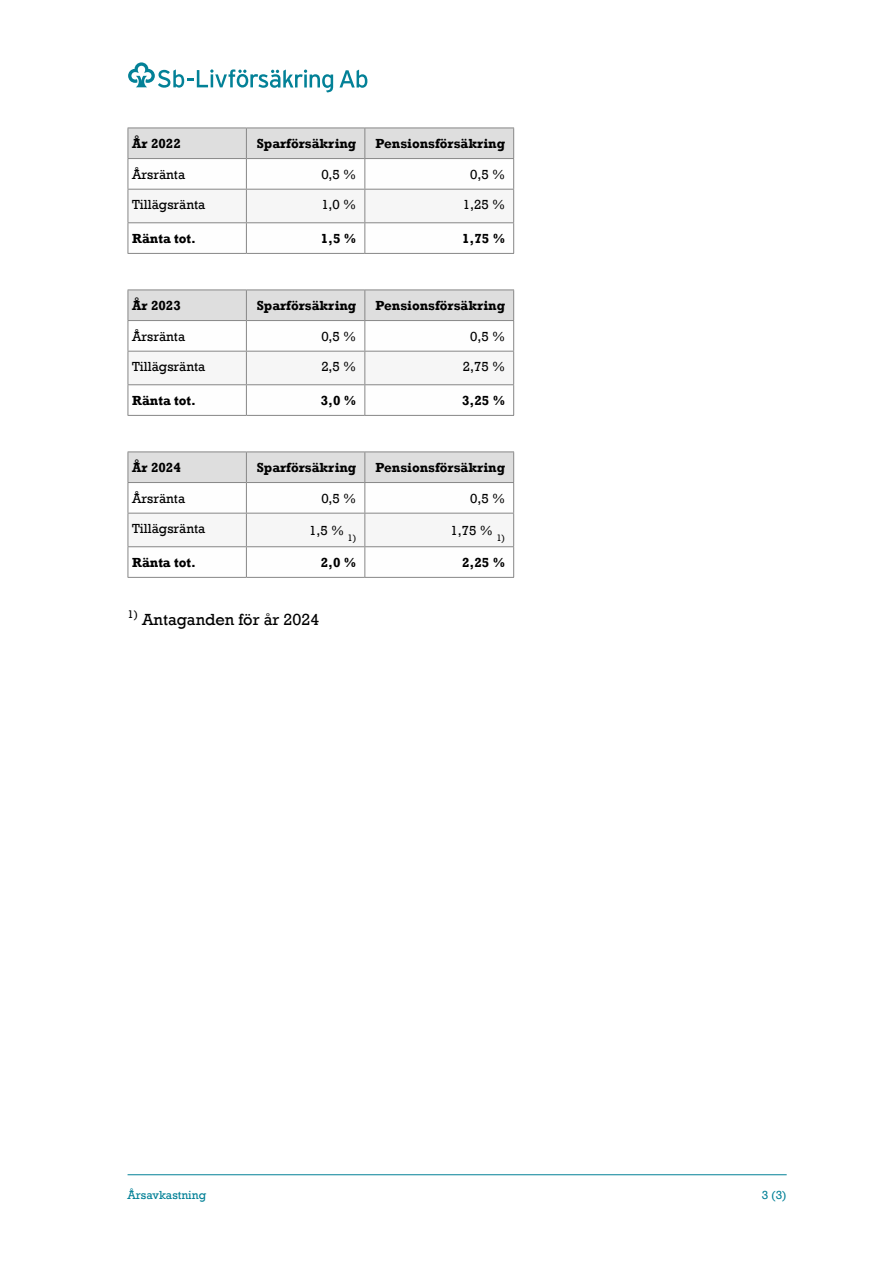
<style>
.page{position:relative;width:893px;height:1263px;background:#fff}
.page>*{position:absolute;margin:0;border:0;box-sizing:border-box;transform-origin:0 0}
.Leipäteksti__Body_Text__ilman_alaväliä{font:16.5px "Rockwell";color:#000}
.Taulukko_data{font:13.5px "Rockwell";color:#000}
.Taulukko_otsikko{font:700 13.5px "Rockwell";color:#000}
.Taulukko_data-2{font:700 13.5px "Rockwell";color:#000}
.t1{font:12px "Rockwell";color:#038197}
</style>
<div class="page">
<svg style="left:340px;top:70px;width:27px;height:18px"></svg>
<svg style="left:128px;top:62px;width:205px;height:30px"></svg>
<svg style="left:129px;top:129px;width:384px;height:124px"></svg>
<hr style="left:246px;top:128px;width:1px;height:30px;background:#878787">
<hr style="left:364px;top:128px;width:1px;height:30px;background:#878787">
<hr style="left:246px;top:159px;width:1px;height:30px;background:#878787">
<hr style="left:364px;top:159px;width:1px;height:30px;background:#878787">
<hr style="left:246px;top:190px;width:1px;height:32px;background:#878787">
<hr style="left:364px;top:190px;width:1px;height:32px;background:#878787">
<hr style="left:128px;top:222px;width:118px;height:1px;background:#878787">
<hr style="left:246px;top:222px;width:119px;height:1px;background:#878787">
<hr style="left:246px;top:223px;width:1px;height:30px;background:#878787">
<hr style="left:365px;top:222px;width:149px;height:1px;background:#878787">
<hr style="left:364px;top:223px;width:1px;height:30px;background:#878787">
<hr style="left:128px;top:189px;width:118px;height:1px;background:#878787">
<hr style="left:246px;top:189px;width:119px;height:1px;background:#878787">
<hr style="left:365px;top:189px;width:149px;height:1px;background:#878787">
<hr style="left:128px;top:159px;width:1px;height:30px;background:#878787">
<hr style="left:513px;top:159px;width:1px;height:30px;background:#878787">
<hr style="left:128px;top:190px;width:1px;height:32px;background:#878787">
<hr style="left:513px;top:190px;width:1px;height:32px;background:#878787">
<hr style="left:128px;top:223px;width:1px;height:30px;background:#878787">
<hr style="left:513px;top:223px;width:1px;height:30px;background:#878787">
<hr style="left:128px;top:253px;width:118px;height:1px;background:#878787">
<hr style="left:246px;top:253px;width:119px;height:1px;background:#878787">
<hr style="left:365px;top:253px;width:149px;height:1px;background:#878787">
<hr style="left:128px;top:128px;width:118px;height:1px;background:#878787">
<hr style="left:128px;top:128px;width:1px;height:30px;background:#878787">
<hr style="left:246px;top:128px;width:119px;height:1px;background:#878787">
<hr style="left:365px;top:128px;width:149px;height:1px;background:#878787">
<hr style="left:513px;top:128px;width:1px;height:30px;background:#878787">
<hr style="left:128px;top:158px;width:118px;height:1px;background:#878787">
<hr style="left:246px;top:158px;width:119px;height:1px;background:#878787">
<hr style="left:365px;top:158px;width:149px;height:1px;background:#878787">
<svg style="left:129px;top:291px;width:384px;height:124px"></svg>
<hr style="left:246px;top:290px;width:1px;height:30px;background:#878787">
<hr style="left:364px;top:290px;width:1px;height:30px;background:#878787">
<hr style="left:246px;top:321px;width:1px;height:30px;background:#878787">
<hr style="left:364px;top:321px;width:1px;height:30px;background:#878787">
<hr style="left:246px;top:351px;width:1px;height:33px;background:#878787">
<hr style="left:364px;top:351px;width:1px;height:33px;background:#878787">
<hr style="left:128px;top:384px;width:118px;height:1px;background:#878787">
<hr style="left:246px;top:384px;width:119px;height:1px;background:#878787">
<hr style="left:246px;top:385px;width:1px;height:30px;background:#878787">
<hr style="left:365px;top:384px;width:149px;height:1px;background:#878787">
<hr style="left:364px;top:385px;width:1px;height:30px;background:#878787">
<hr style="left:128px;top:351px;width:118px;height:1px;background:#878787">
<hr style="left:246px;top:351px;width:119px;height:1px;background:#878787">
<hr style="left:365px;top:351px;width:149px;height:1px;background:#878787">
<hr style="left:128px;top:321px;width:1px;height:30px;background:#878787">
<hr style="left:513px;top:321px;width:1px;height:30px;background:#878787">
<hr style="left:128px;top:351px;width:1px;height:33px;background:#878787">
<hr style="left:513px;top:351px;width:1px;height:33px;background:#878787">
<hr style="left:128px;top:385px;width:1px;height:30px;background:#878787">
<hr style="left:513px;top:385px;width:1px;height:30px;background:#878787">
<hr style="left:128px;top:415px;width:118px;height:1px;background:#878787">
<hr style="left:246px;top:415px;width:119px;height:1px;background:#878787">
<hr style="left:365px;top:415px;width:149px;height:1px;background:#878787">
<hr style="left:128px;top:290px;width:118px;height:1px;background:#878787">
<hr style="left:128px;top:290px;width:1px;height:30px;background:#878787">
<hr style="left:246px;top:290px;width:119px;height:1px;background:#878787">
<hr style="left:365px;top:290px;width:149px;height:1px;background:#878787">
<hr style="left:513px;top:290px;width:1px;height:30px;background:#878787">
<hr style="left:128px;top:320px;width:118px;height:1px;background:#878787">
<hr style="left:246px;top:320px;width:119px;height:1px;background:#878787">
<hr style="left:365px;top:320px;width:149px;height:1px;background:#878787">
<svg style="left:129px;top:452px;width:384px;height:125px"></svg>
<hr style="left:246px;top:452px;width:1px;height:30px;background:#878787">
<hr style="left:364px;top:452px;width:1px;height:30px;background:#878787">
<hr style="left:246px;top:483px;width:1px;height:30px;background:#878787">
<hr style="left:364px;top:483px;width:1px;height:30px;background:#878787">
<hr style="left:246px;top:513px;width:1px;height:33px;background:#878787">
<hr style="left:364px;top:513px;width:1px;height:33px;background:#878787">
<hr style="left:128px;top:546px;width:118px;height:1px;background:#878787">
<hr style="left:246px;top:546px;width:119px;height:1px;background:#878787">
<hr style="left:246px;top:547px;width:1px;height:30px;background:#878787">
<hr style="left:365px;top:546px;width:149px;height:1px;background:#878787">
<hr style="left:364px;top:547px;width:1px;height:30px;background:#878787">
<hr style="left:128px;top:513px;width:118px;height:1px;background:#878787">
<hr style="left:246px;top:513px;width:119px;height:1px;background:#878787">
<hr style="left:365px;top:513px;width:149px;height:1px;background:#878787">
<hr style="left:128px;top:483px;width:1px;height:30px;background:#878787">
<hr style="left:513px;top:483px;width:1px;height:30px;background:#878787">
<hr style="left:128px;top:513px;width:1px;height:33px;background:#878787">
<hr style="left:513px;top:513px;width:1px;height:33px;background:#878787">
<hr style="left:128px;top:547px;width:1px;height:30px;background:#878787">
<hr style="left:513px;top:547px;width:1px;height:30px;background:#878787">
<hr style="left:128px;top:577px;width:118px;height:1px;background:#878787">
<hr style="left:246px;top:577px;width:119px;height:1px;background:#878787">
<hr style="left:365px;top:577px;width:149px;height:1px;background:#878787">
<hr style="left:128px;top:451px;width:118px;height:1px;background:#878787">
<hr style="left:128px;top:452px;width:1px;height:30px;background:#878787">
<hr style="left:246px;top:451px;width:119px;height:1px;background:#878787">
<hr style="left:365px;top:451px;width:149px;height:1px;background:#878787">
<hr style="left:513px;top:452px;width:1px;height:30px;background:#878787">
<hr style="left:128px;top:482px;width:118px;height:1px;background:#878787">
<hr style="left:246px;top:482px;width:119px;height:1px;background:#878787">
<hr style="left:365px;top:482px;width:149px;height:1px;background:#878787">
<hr style="left:128px;top:1174px;width:659px;height:1px;background:#038197">
<p class="Taulukko_otsikko" style="left:132px;top:135px;width:50px">År 2022</p>
<p class="Taulukko_otsikko" style="left:257px;top:135px;width:101px">Sparförsäkring</p>
<p class="Taulukko_otsikko" style="left:376px;top:135px;width:131px">Pensionsförsäkring</p>
<p class="Taulukko_data" style="left:132px;top:166px;width:55px">Årsränta</p>
<p class="Taulukko_data" style="left:321px;top:166px;width:37px">0,5 %</p>
<p class="Taulukko_data" style="left:470px;top:166px;width:37px">0,5 %</p>
<p class="Taulukko_data" style="left:132px;top:197px;width:75px">Tillägsränta</p>
<p class="Taulukko_data" style="left:321px;top:197px;width:37px">1,0 %</p>
<p class="Taulukko_data" style="left:463px;top:197px;width:44px">1,25 %</p>
<p class="Taulukko_data-2" style="left:132px;top:230px;width:65px">Ränta tot.</p>
<p class="Taulukko_data-2" style="left:321px;top:230px;width:37px">1,5 %</p>
<p class="Taulukko_data-2" style="left:462px;top:230px;width:45px">1,75 %</p>
<p class="Taulukko_otsikko" style="left:132px;top:297px;width:50px">År 2023</p>
<p class="Taulukko_otsikko" style="left:257px;top:297px;width:101px">Sparförsäkring</p>
<p class="Taulukko_otsikko" style="left:376px;top:297px;width:131px">Pensionsförsäkring</p>
<p class="Taulukko_data" style="left:132px;top:328px;width:55px">Årsränta</p>
<p class="Taulukko_data" style="left:321px;top:328px;width:37px">0,5 %</p>
<p class="Taulukko_data" style="left:470px;top:328px;width:37px">0,5 %</p>
<p class="Taulukko_data" style="left:132px;top:359px;width:75px">Tillägsränta</p>
<p class="Taulukko_data" style="left:321px;top:359px;width:37px">2,5 %</p>
<p class="Taulukko_data" style="left:463px;top:359px;width:44px">2,75 %</p>
<p class="Taulukko_data-2" style="left:132px;top:392px;width:65px">Ränta tot.</p>
<p class="Taulukko_data-2" style="left:321px;top:392px;width:37px">3,0 %</p>
<p class="Taulukko_data-2" style="left:462px;top:392px;width:45px">3,25 %</p>
<p class="Taulukko_otsikko" style="left:132px;top:459px;width:50px">År 2024</p>
<p class="Taulukko_otsikko" style="left:257px;top:459px;width:101px">Sparförsäkring</p>
<p class="Taulukko_otsikko" style="left:376px;top:459px;width:131px">Pensionsförsäkring</p>
<p class="Taulukko_data" style="left:132px;top:490px;width:55px">Årsränta</p>
<p class="Taulukko_data" style="left:321px;top:490px;width:37px">0,5 %</p>
<p class="Taulukko_data" style="left:470px;top:490px;width:37px">0,5 %</p>
<p class="Taulukko_data" style="left:132px;top:521px;width:75px">Tillägsränta</p>
<p class="Taulukko_data" style="left:309px;top:523px;width:49px">1,5 % <sub>1)</sub></p>
<p class="Taulukko_data" style="left:451px;top:523px;width:56px">1,75 % <sub>1)</sub></p>
<p class="Taulukko_data-2" style="left:132px;top:554px;width:65px">Ränta tot.</p>
<p class="Taulukko_data-2" style="left:321px;top:554px;width:37px">2,0 %</p>
<p class="Taulukko_data-2" style="left:462px;top:554px;width:45px">2,25 %</p>
<p class="Leipäteksti__Body_Text__ilman_alaväliä" style="left:128px;top:610px;width:193px"><sup>1)</sup> Antaganden för år 2024</p>
<p class="t1" style="left:128px;top:1188px;width:80px">Årsavkastning</p>
<p class="t1" style="left:762px;top:1188px;width:27px">3 (3)</p>
</div>
